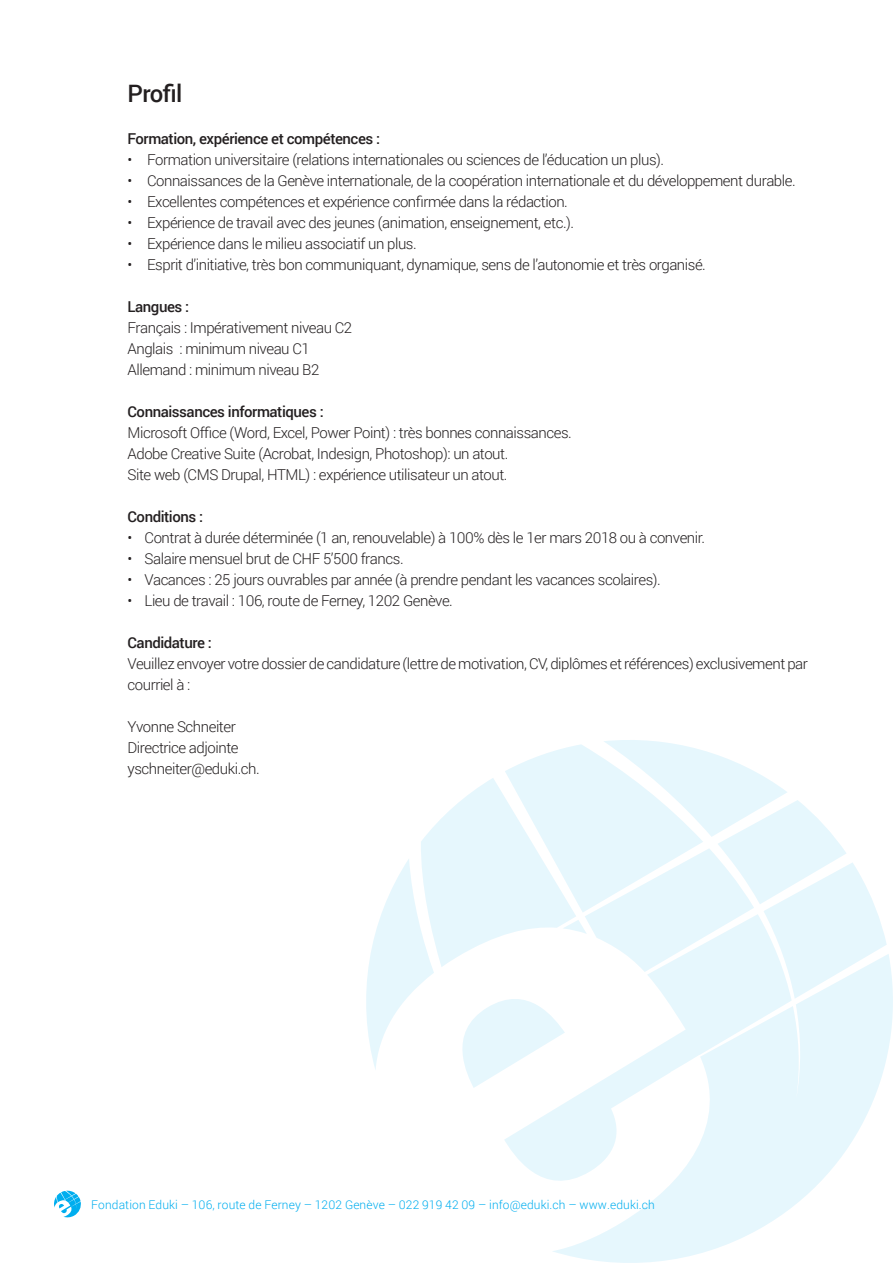
<style>
.page{position:relative;width:893px;height:1263px;background:#fff}
.page>*{position:absolute;margin:0;border:0;box-sizing:border-box;transform-origin:0 0}
.Texte{font:500 24px "Roboto";color:#231f20}
.Texte-2{font:300 15px/21px "Roboto";letter-spacing:-.03em;color:#231f20}
.Texte-3{font:500 15px "Roboto";letter-spacing:-.03em;color:#231f20}
.t1{font:300 12px "Roboto";letter-spacing:.01em;color:#00aeef}
</style>
<div class="page">
<svg style="left:54px;top:1190px;width:27px;height:28px"></svg>
<svg style="left:366px;top:740px;width:527px;height:523px;fill:#e6f7fd"></svg>
<p class="Texte" style="left:128px;top:77px;width:56px">Profil</p>
<p class="Texte-3" style="left:128px;top:128px;width:254px">Formation, expérience et compétences :</p>
<p class="Texte-2" style="left:128px;top:149px;width:538px">• Formation universitaire (relations internationales ou sciences de l’éducation un plus).</p>
<p class="Texte-2" style="left:128px;top:170px;width:670px">• Connaissances de la Genève internationale, de la coopération internationale et du développement durable.</p>
<p class="Texte-2" style="left:128px;top:191px;width:442px">• Excellentes compétences et expérience confirmée dans la rédaction.</p>
<p class="Texte-2" style="left:128px;top:212px;width:448px">• Expérience de travail avec des jeunes (animation, enseignement, etc.).</p>
<p class="Texte-2" style="left:128px;top:233px;width:291px">• Expérience dans le milieu associatif un plus.</p>
<p class="Texte-2" style="left:128px;top:254px;width:580px">• Esprit d’initiative, très bon communiquant, dynamique, sens de l’autonomie et très organisé.</p>
<p class="Texte-3" style="left:128px;top:296px;width:63px">Langues :</p>
<p class="Texte-2" style="left:128px;top:317px;width:226px">Français : Impérativement niveau C2</p>
<p class="Texte-2" style="left:128px;top:338px;width:184px">Anglais : minimum niveau C1</p>
<p class="Texte-2" style="left:128px;top:359px;width:193px">Allemand : minimum niveau B2</p>
<p class="Texte-3" style="left:128px;top:401px;width:198px">Connaissances informatiques :</p>
<p class="Texte-2" style="left:128px;top:422px;width:446px">Microsoft Office (Word, Excel, Power Point) : très bonnes connaissances.</p>
<p class="Texte-2" style="left:128px;top:443px;width:382px">Adobe Creative Suite (Acrobat, Indesign, Photoshop): un atout.</p>
<p class="Texte-2" style="left:128px;top:464px;width:381px">Site web (CMS Drupal, HTML) : expérience utilisateur un atout.</p>
<p class="Texte-3" style="left:128px;top:506px;width:77px">Conditions :</p>
<p class="Texte-2" style="left:128px;top:527px;width:579px">• Contrat à durée déterminée (1 an, renouvelable) à 100% dès le 1er mars 2018 ou à convenir.</p>
<p class="Texte-2" style="left:128px;top:548px;width:278px">• Salaire mensuel brut de CHF 5’500 francs.</p>
<p class="Texte-2" style="left:128px;top:569px;width:535px">• Vacances : 25 jours ouvrables par année (à prendre pendant les vacances scolaires).</p>
<p class="Texte-2" style="left:128px;top:590px;width:327px">• Lieu de travail : 106, route de Ferney, 1202 Genève.</p>
<p class="Texte-3" style="left:128px;top:632px;width:86px">Candidature :</p>
<p class="Texte-2" style="left:128px;top:653px;width:682px">Veuillez envoyer votre dossier de candidature (lettre de motivation, CV, diplômes et références) exclusivement par courriel à :</p>
<p class="Texte-2" style="left:128px;top:716px;width:110px">Yvonne Schneiter</p>
<p class="Texte-2" style="left:128px;top:737px;width:113px">Directrice adjointe</p>
<p class="Texte-2" style="left:128px;top:758px;width:134px">yschneiter@eduki.ch.</p>
<p class="t1" style="left:91px;top:1196px;width:565px">Fondation Eduki – 106, route de Ferney – 1202 Genève – 022 919 42 09 – info@eduki.ch – www.eduki.ch</p>
</div>
